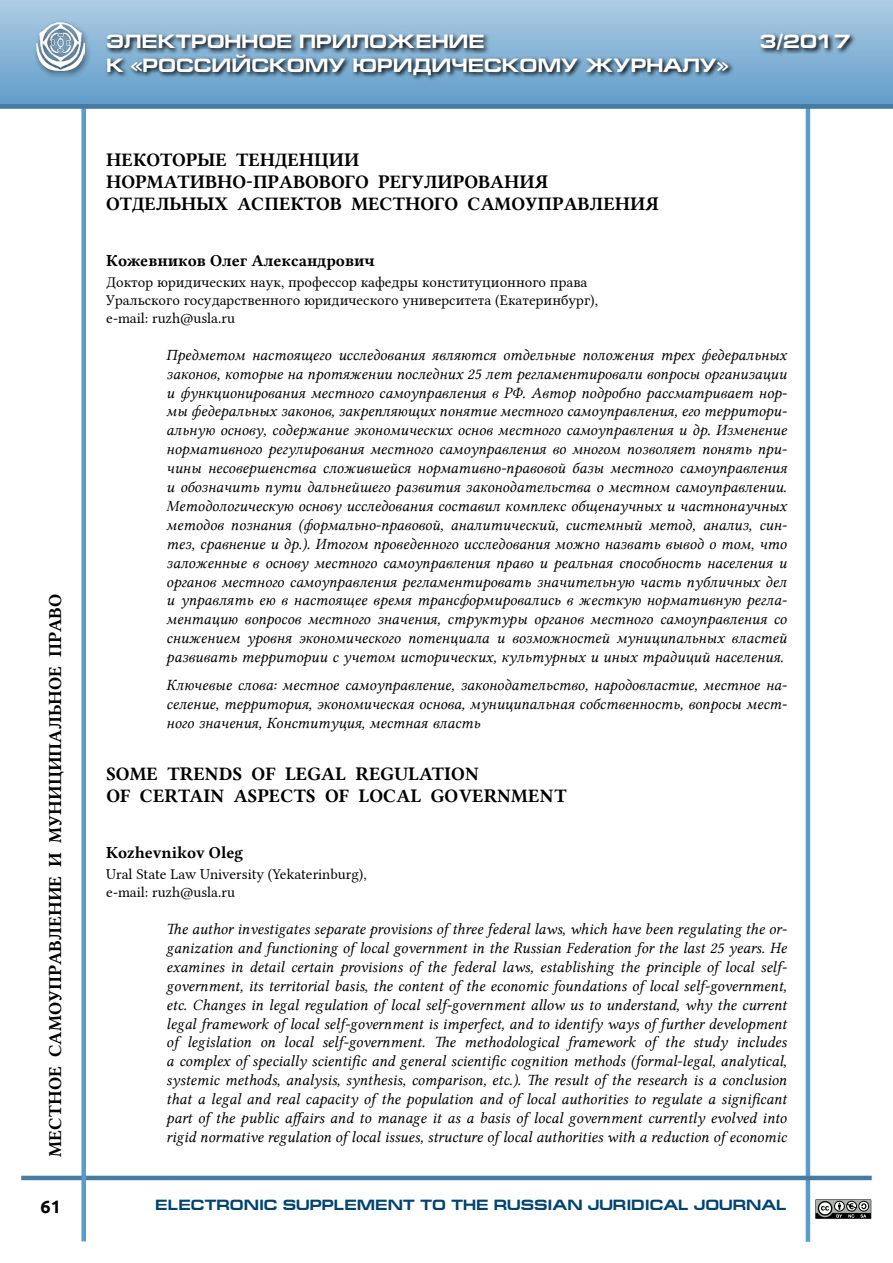
<style>
.page{position:relative;width:893px;height:1263px;background:#fff}
.page>*{position:absolute;margin:0;border:0;box-sizing:border-box;transform-origin:0 0}
.t1{font:700 19.5px "Europe Ext";color:#fff}
.t2{font:18.75px/22.2px "Lin Libertine B";letter-spacing:.005em;color:#000}
.t3{font:18px "Lin Libertine B";color:#000}
.t4{font:700 18px "Ubuntu";color:#000}
.t5{font:16.5px "Lin Libertine B";color:#000}
.t6{font:15.75px/18.9px "Lin Libertine I";color:#000;text-align:justify}
.t7{font:15px/18px "Lin Libertine";color:#000}
.t8{font:700 15px "Europe Ext";color:#004371}
</style>
<div class="page">
<hr style="left:806px;top:91px;width:4px;height:1151px;background:#589cca">
<hr style="left:21px;top:1176px;width:851px;height:4px;background:#467ba2">
<div style="left:0;top:0;width:893px;height:106px;background:linear-gradient(to bottom,#aecce4,#619dc9)"></div>
<div style="left:81px;top:105px;width:5px;height:1136px;background:#589cca"></div>
<div style="left:33px;top:19px;width:59px;height:60px;background:#000;opacity:.63"></div>
<img style="left:37px;top:23px;width:47px;height:47px">
<svg style="left:105px;top:31px;width:751px;height:50px;background:#6b90ac"></svg>
<svg style="left:815px;top:1199px;width:57px;height:20px"></svg>
<svg style="left:0;top:0;width:1px;height:104px"></svg>
<div style="left:0;top:104px;width:893px;height:5px;background:#467ba2"></div>
<p class="t3" style="left:43px;top:1157px;width:564px;rotate:-90deg">местное самоуправление и муниципальное право</p>
<p class="t4" style="left:41px;top:1196px;width:22px">61</p>
<p class="t1" style="left:106px;top:31px;width:380px">ЭЛЕКТРОННОЕ ПРИЛОЖЕНИЕ</p>
<p class="t1" style="left:759px;top:31px;width:92px">3/2017</p>
<p class="t1" style="left:106px;top:54px;width:624px">К «РОССИЙСКОМУ ЮРИДИЧЕСКОМУ ЖУРНАЛУ»</p>
<p class="t2" style="left:106px;top:148px;width:54px">НЕКОТОР</p>
<p class="t2" style="left:197px;top:148px;width:53px">ЫЕ ТЕН</p>
<p class="t2" style="left:275px;top:148px;width:28px">ДЕНЦИИ</p>
<p class="t2" style="left:106px;top:170px;width:15px">НОРМАТИВНО</p>
<p class="t2" style="left:246px;top:170px;width:21px">-ПРАВОВО</p>
<p class="t2" style="left:345px;top:170px;width:82px">ГО РЕГУЛИРОВАНИ</p>
<p class="t2" style="left:535px;top:170px;width:15px">Я</p>
<p class="t2" style="left:106px;top:192px;width:53px">ОТДЕЛЬН</p>
<p class="t2" style="left:197px;top:192px;width:55px">ЫХ АСПЕ</p>
<p class="t2" style="left:290px;top:192px;width:27px">КТОВ</p>
<p class="t2" style="left:351px;top:192px;width:15px">МЕСТНО</p>
<p class="t2" style="left:434px;top:192px;width:48px">ГО САМОУПРАВЛЕНИ</p>
<p class="t2" style="left:645px;top:192px;width:15px">Я</p>
<p class="t5" style="left:106px;top:249px;width:270px">Кожевников Олег Александрович</p>
<p class="t7" style="left:106px;top:271px;width:493px">Доктор юридических наук, профессор кафедры конституционного права<br>Уральского государственного юридического университета (Екатеринбург), e-mail: ruzh@usla.ru</p>
<p class="t6" style="left:166px;top:346px;width:622px">Предметом настоящего исследования являются отдельные положения трех федеральных законов, которые на протяжении последних 25 лет регламентировали вопросы организации и функционирования местного самоуправления в РФ. Автор подробно рассматривает нор&shy;мы федеральных законов, закрепляющих понятие местного самоуправления, его территори&shy;альную основу, содержание экономических основ местного самоуправления и др. Изменение нормативного регулирования местного самоуправления во многом позволяет понять при&shy;чины несовершенства сложившейся нормативно-правовой базы местного самоуправления и обозначить пути дальнейшего развития законодательства о местном самоуправлении.<br>Методологическую основу исследования составил комплекс общенаучных и частнонаучных методов познания (формально-правовой, аналитический, системный метод, анализ, син&shy;тез, сравнение и др.). Итогом проведенного исследования можно назвать вывод о том, что заложенные в основу местного самоуправления право и реальная способность населения и органов местного самоуправления регламентировать значительную часть публичных дел и управлять ею в настоящее время трансформировались в жесткую нормативную регла&shy;ментацию вопросов местного значения, структуры органов местного самоуправления со снижением уровня экономического потенциала и возможностей муниципальных властей развивать территории с учетом исторических, культурных и иных традиций населения.</p>
<p class="t6" style="left:166px;top:676px;width:622px">Ключевые слова: местное самоуправление, законодательство, народовластие, местное на&shy;селение, территория, экономическая основа, муниципальная собственность, вопросы мест&shy;ного значения, Конституция, местная власть</p>
<p class="t2" style="left:106px;top:762px;width:462px">SOME TRENDS OF LEGAL REGULATION<br>OF CERTAIN ASPECTS OF LOCAL GOVERNMENT</p>
<p class="t5" style="left:106px;top:841px;width:138px">Kozhevnikov Oleg</p>
<p class="t7" style="left:106px;top:863px;width:262px">Ural State Law University (Yekaterinburg), e-mail: ruzh@usla.ru</p>
<p class="t6" style="left:166px;top:920px;width:622px">The author investigates separate provisions of three federal laws, which have been regulating the or&shy;ganization and functioning of local government in the Russian Federation for the last 25 years. He examines in detail certain provisions of the federal laws, establishing the principle of local self&shy;government, its territorial basis, the content of the economic foundations of local self-government, etc. Changes in legal regulation of local self-government allow us to understand, why the current legal framework of local self-government is imperfect, and to identify ways of further development of legislation on local self-government. The methodological framework of the study includes a complex of specially scientific and general scientific cognition methods (formal-legal, analytical, systemic methods, analysis, synthesis, comparison, etc.). The result of the research is a conclusion that a legal and real capacity of the population and of local authorities to regulate a significant part of the public affairs and to manage it as a basis of local government currently evolved into rigid normative regulation of local issues, structure of local authorities with a reduction of economic</p>
<p class="t8" style="left:155px;top:1196px;width:633px">ELECTRONIC SUPPLEMENT TO THE RUSSIAN JURIDICAL JOURNAL</p>
</div>
